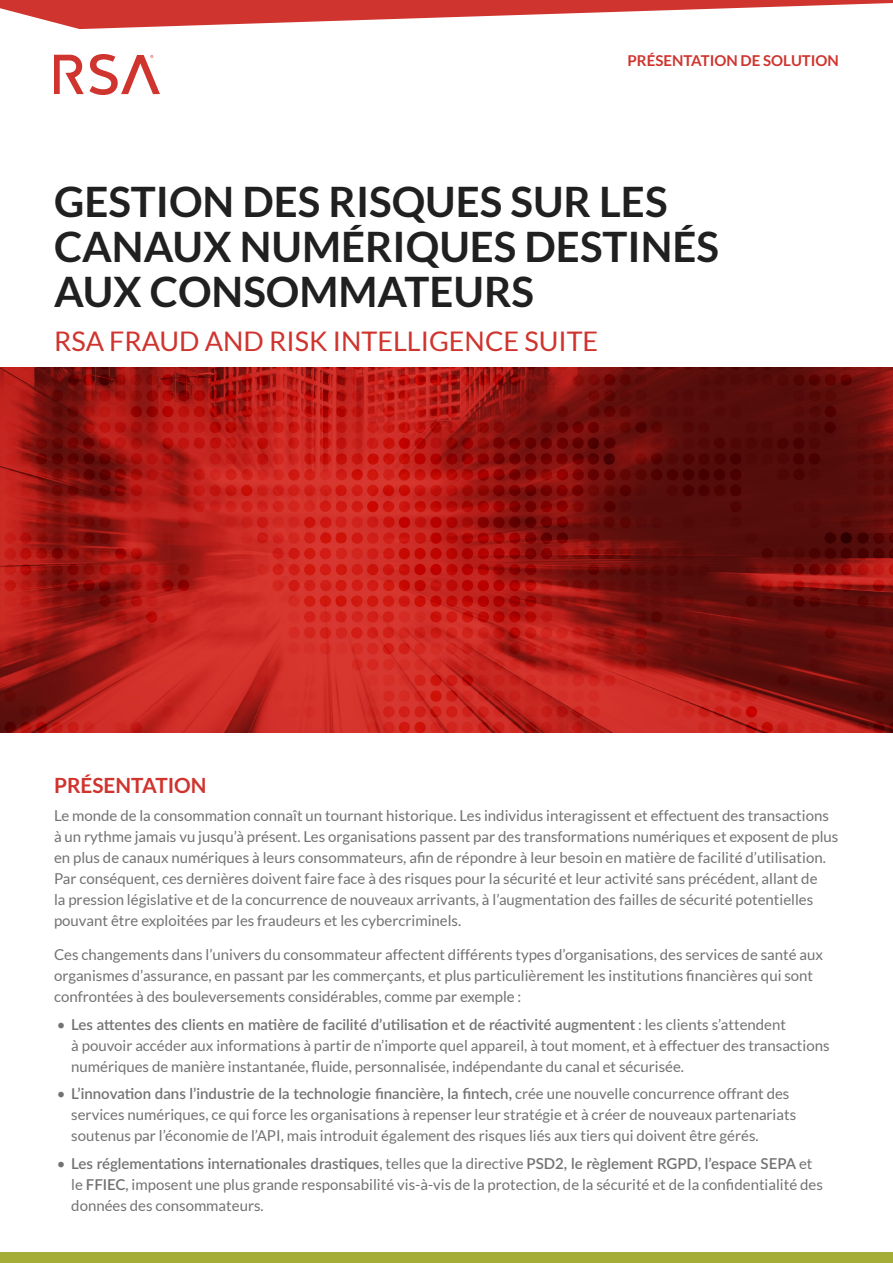
<style>
.page{position:relative;width:893px;height:1263px;background:#fff}
.page>*{position:absolute;margin:0;border:0;box-sizing:border-box;transform-origin:0 0}
.Doc_Title{font:700 42px/45px "Lato";color:#212020}
.Doc_Subtitle{font:27px "Lato";color:#cf342e}
.Body_Red_Subhead{font:700 21px "Lato";color:#cf342e}
.Body_Red_Subhead-2{font:15px/21px "Lato";color:#717271}
.t1{font:700 15px "Lato";color:#cf342e}
.s1{font-weight:600}
</style>
<div class="page">
<svg style="left:54px;top:54px;width:106px;height:41px"></svg>
<svg style="left:0;top:0;width:893px;height:29px"></svg>
<div style="left:0;top:1252px;width:893px;height:11px;background:#a5ad37"></div>
<img style="left:0;top:367px;width:893px;height:365px">
<p class="t1" style="left:628px;top:52px;width:213px">PRÉSENTATION DE SOLUTION</p>
<p class="Doc_Title" style="left:54px;top:179px;width:666px">GESTION DES RISQUES SUR LES<br>CANAUX NUMÉRIQUES DESTINÉS<br>AUX CONSOMMATEURS</p>
<p class="Doc_Subtitle" style="left:54px;top:326px;width:546px">RSA FRAUD AND RISK INTELLIGENCE SUITE</p>
<p class="Body_Red_Subhead" style="left:54px;top:773px;width:154px">PRÉSENTATION</p>
<p class="Body_Red_Subhead-2" style="left:54px;top:804px;width:786px">Le monde de la consommation connaît un tournant historique. Les individus interagissent et effectuent des transactions à un rythme jamais vu jusqu’à présent. Les organisations passent par des transformations numériques et exposent de plus en plus de canaux numériques à leurs consommateurs, afin de répondre à leur besoin en matière de facilité d’utilisation.<br>Par conséquent, ces dernières doivent faire face à des risques pour la sécurité et leur activité sans précédent, allant de<br>la pression législative et de la concurrence de nouveaux arrivants, à l’augmentation des failles de sécurité potentielles pouvant être exploitées par les fraudeurs et les cybercriminels.</p>
<p class="Body_Red_Subhead-2" style="left:54px;top:944px;width:771px">Ces changements dans l’univers du consommateur affectent différents types d’organisations, des services de santé aux organismes d’assurance, en passant par les commerçants, et plus particulièrement les institutions financières qui sont confrontées à des bouleversements considérables, comme par exemple :</p>
<p class="Body_Red_Subhead-2" style="left:71px;top:1013px;width:760px;text-indent:-15px">• <span class="s1">Les attentes des clients en matière de facilité d’utilisation et de réactivité augmentent</span> : les clients s’attendent<br>à pouvoir accéder aux informations à partir de n’importe quel appareil, à tout moment, et à effectuer des transactions numériques de manière instantanée, fluide, personnalisée, indépendante du canal et sécurisée.</p>
<p class="Body_Red_Subhead-2" style="left:71px;top:1083px;width:726px;text-indent:-15px">• <span class="s1">L’innovation dans l’industrie de la technologie financière, la fintech,</span> crée une nouvelle concurrence offrant des services numériques, ce qui force les organisations à repenser leur stratégie et à créer de nouveaux partenariats soutenus par l’économie de l’API, mais introduit également des risques liés aux tiers qui doivent être gérés.</p>
<p class="Body_Red_Subhead-2" style="left:71px;top:1152px;width:753px;text-indent:-15px">• <span class="s1">Les réglementations internationales drastiques</span>, telles que la directive <span class="s1">PSD2, le règlement RGPD, l’espace SEPA</span> et le <span class="s1">FFIEC</span>, imposent une plus grande responsabilité vis-à-vis de la protection, de la sécurité et de la confidentialité des données des consommateurs.</p>
</div>
